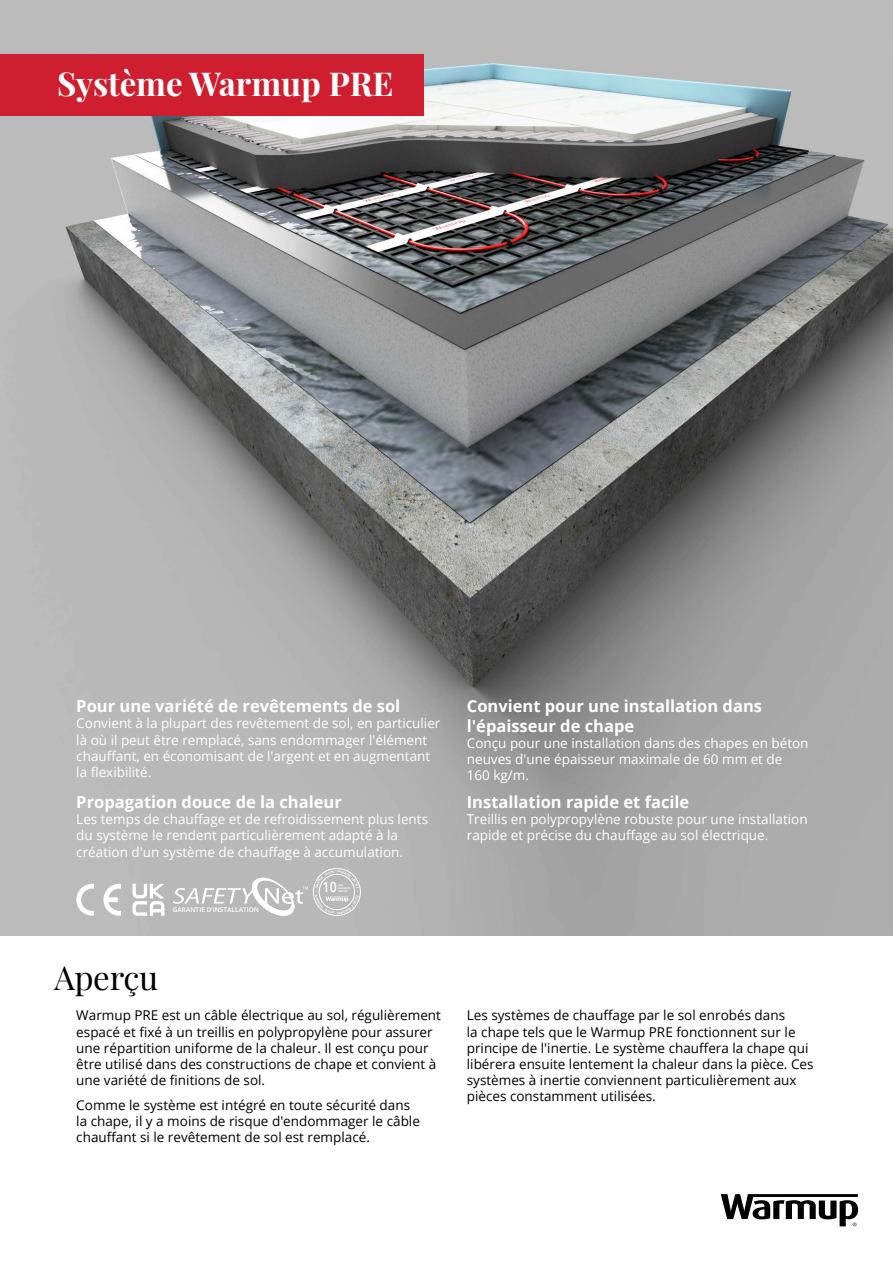
<style>
.page{position:relative;width:893px;height:1263px;background:#fff}
.page>*{position:absolute;margin:0;border:0;box-sizing:border-box;transform-origin:0 0}
.t1{font:700 33px "Playfair Display";color:#fff}
.t2{font:33px "Playfair Display";letter-spacing:-.01em;color:#000}
.t3{font:700 16.5px/19.5px "Open Sans";color:#fff}
.t4{font:600 14.25px "Open Sans";color:#fff;scale:.87 1}
.t5{font:13.5px/16.2px "Open Sans";color:#000}
.t6{font:13.5px/16.2px "Open Sans";color:#fff}
.t7{font:600 6.6px "Open Sans";color:#fff}
.t8{font:700 2.4px/2.7px "Open Sans";color:#fff}
</style>
<div class="page">
<img style="left:0;top:0;width:893px;height:935px">
<div style="left:0;top:54px;width:423px;height:61px;background:#cf1e30"></div>
<svg style="left:721px;top:1194px;width:137px;height:32px"></svg>
<svg style="left:103px;top:884px;width:18px;height:32px"></svg>
<svg style="left:76px;top:884px;width:18px;height:32px"></svg>
<svg style="left:132px;top:884px;width:32px;height:32px"></svg>
<div style="left:313px;top:868px;width:47px;height:47px;border:1px solid #fff;border-radius:50%"></div>
<svg style="left:173px;top:878px;width:135px;height:38px"></svg>
<svg style="left:315px;top:870px;width:43px;height:44px;background:#c0c0c0"></svg>
<h1 class="t1" style="left:57px;top:57px;width:338px">Système Warmup PRE</h1>
<p class="t3" style="left:76px;top:696px;width:325px">Pour une variété de revêtements de sol</p>
<p class="t6" style="left:76px;top:715px;width:366px">Convient à la plupart des revêtement de sol, en particulier là où il peut être remplacé, sans endommager l'élément chauffant, en économisant de l'argent et en augmentant la flexibilité.</p>
<p class="t3" style="left:76px;top:792px;width:267px">Propagation douce de la chaleur</p>
<p class="t6" style="left:76px;top:811px;width:353px">Les temps de chauffage et de refroidissement plus lents du système le rendent particulièrement adapté à la création d'un système de chauffage à accumulation.</p>
<p class="t7" style="left:173px;top:905px;width:88px">GARANTIE D’INSTALLATION</p>
<h1 class="t2" style="left:54px;top:951px;width:106px">Aperçu</h1>
<p class="t4" style="left:323px;top:877px;width:18px">10</p>
<p class="t8" style="left:338px;top:884px;width:13px">ANS<br>GARANTIE<br>LIMITÉE</p>
<p class="t5" style="left:76px;top:1007px;width:366px">Warmup PRE est un câble électrique au sol, régulièrement espacé et fixé à un treillis en polypropylène pour assurer une répartition uniforme de la chaleur. Il est conçu pour être utilisé dans des constructions de chape et convient à une variété de finitions de sol.</p>
<p class="t5" style="left:76px;top:1096px;width:345px">Comme le système est intégré en toute sécurité dans la chape, il y a moins de risque d'endommager le câble chauffant si le revêtement de sol est remplacé.</p>
<p class="t3" style="left:467px;top:696px;width:297px">Convient pour une installation dans l'épaisseur de chape</p>
<p class="t6" style="left:467px;top:734px;width:343px">Conçu pour une installation dans des chapes en béton neuves d'une épaisseur maximale de 60 mm et de<br>160 kg/m.</p>
<p class="t3" style="left:467px;top:792px;width:224px">Installation rapide et facile</p>
<p class="t6" style="left:467px;top:811px;width:342px">Treillis en polypropylène robuste pour une installation rapide et précise du chauffage au sol électrique.</p>
<p class="t5" style="left:467px;top:1007px;width:348px">Les systèmes de chauffage par le sol enrobés dans<br>la chape tels que le Warmup PRE fonctionnent sur le principe de l'inertie. Le système chauffera la chape qui libérera ensuite lentement la chaleur dans la pièce. Ces systèmes à inertie conviennent particulièrement aux pièces constamment utilisées.</p>
</div>
